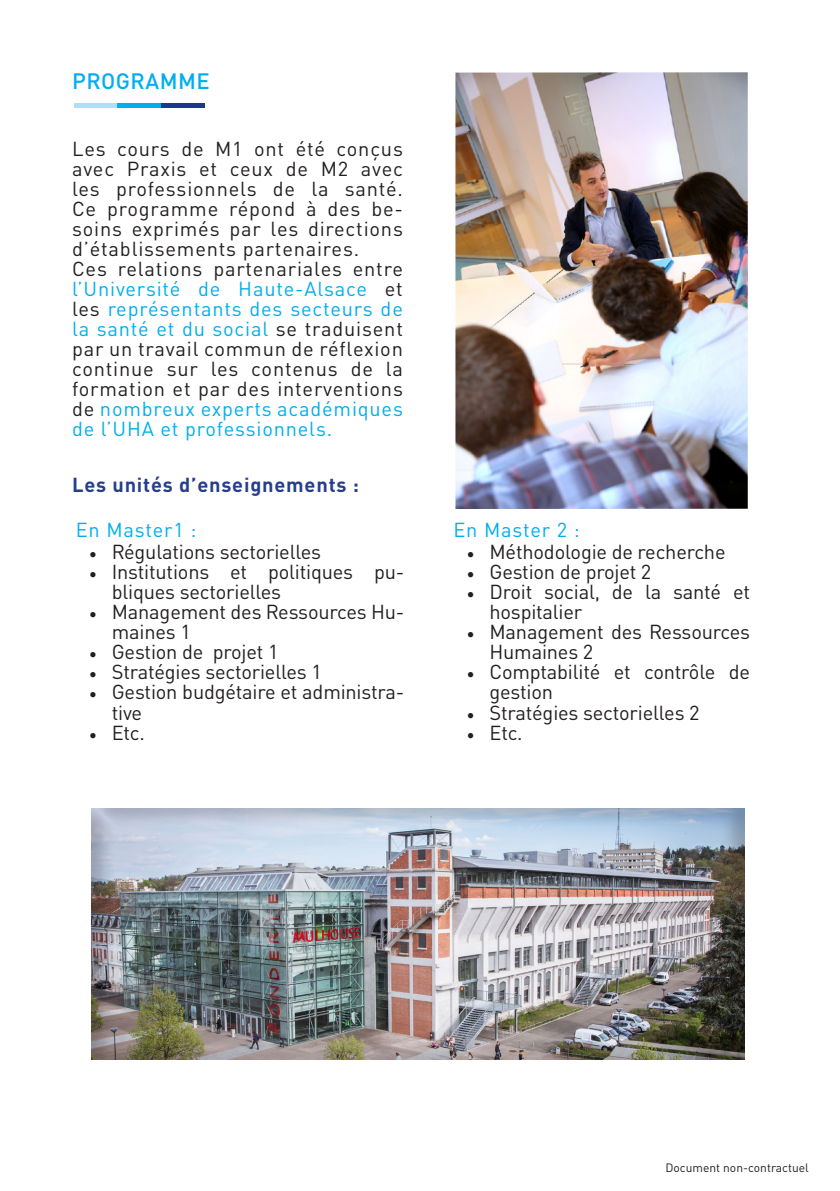
<style>
.page{position:relative;width:840px;height:1191px;background:#fff}
.page>*{position:absolute;margin:0;border:0;box-sizing:border-box;transform-origin:0 0}
.t1{font:500 22px "DIN Pro";letter-spacing:.02em;color:#00aeef}
.t2{font:20px/20px "DIN Pro";letter-spacing:-.01em;color:#231f20}
.t3{font:700 20px "DIN Pro";letter-spacing:.04em;color:#253f8e}
.t4{font:20px "DIN Pro";letter-spacing:.04em;color:#00aeef}
.t5{font:12px "DIN Pro";color:#231f20}
.s1{color:#00aeef}
.s2{font-family:"Minion Pro"}
</style>
<div class="page">
<hr style="left:74px;top:103px;width:44px;height:4px;background:#aae0f9">
<hr style="left:161px;top:103px;width:43px;height:4px;background:#1b388c">
<hr style="left:118px;top:103px;width:43px;height:4px;background:#00aeef">
<div style="left:89px;top:805px;width:659px;height:254px;background:#231f20;opacity:.24"></div>
<img style="left:455px;top:72px;width:292px;height:437px">
<p class="t1" style="left:72px;top:63px;width:139px">PROGRAMME</p>
<p class="t2" style="left:72px;top:137px;width:332px;text-align:justify">Les cours de M1 ont été conçus avec Praxis et ceux de M2 avec les professionnels de la santé.<br>Ce programme répond à des be&shy;soins exprimés par les directions d’établissements partenaires.</p>
<p class="t2" style="left:72px;top:257px;width:332px;text-align:justify">Ces relations partenariales entre <span class="s1">l’Université de Haute-Alsace</span> et les <span class="s1">représentants des secteurs de la santé et du social</span> se traduisent par un travail commun de réflexion continue sur les contenus de la formation et par des interventions de <span class="s1">nombreux experts académiques de l’UHA et professionnels.</span></p>
<p class="t3" style="left:72px;top:468px;width:288px">Les unités d’enseignements :</p>
<p class="t4" style="left:76px;top:514px;width:122px">En Master1 :</p>
<p class="t2" style="left:89px;top:540px;width:233px"><span class="s2">•</span> Régulations sectorielles</p>
<p class="t2" style="left:112px;top:560px;width:294px;text-indent:-23px"><span class="s2">•</span> Institutions et politiques pu&shy;bliques sectorielles</p>
<p class="t2" style="left:112px;top:600px;width:294px;text-indent:-23px"><span class="s2">•</span> Management des Ressources Hu&shy;maines 1</p>
<p class="t2" style="left:89px;top:640px;width:191px"><span class="s2">•</span> Gestion de projet 1</p>
<p class="t2" style="left:89px;top:660px;width:234px"><span class="s2">•</span> Stratégies sectorielles 1</p>
<p class="t2" style="left:112px;top:680px;width:294px;text-indent:-23px"><span class="s2">•</span> Gestion budgétaire et administra&shy;tive</p>
<p class="t2" style="left:89px;top:720px;width:57px"><span class="s2">•</span> Etc.</p>
<p class="t4" style="left:453px;top:514px;width:128px">En Master 2 :</p>
<p class="t2" style="left:466px;top:540px;width:260px"><span class="s2">•</span> Méthodologie de recherche</p>
<p class="t2" style="left:466px;top:560px;width:186px"><span class="s2">•</span> Gestion de projet 2</p>
<p class="t2" style="left:489px;top:580px;width:262px;text-indent:-23px"><span class="s2">•</span> Droit social, de la santé et hospitalier</p>
<p class="t2" style="left:489px;top:620px;width:262px;text-indent:-23px"><span class="s2">•</span> Management des Ressources<br>Humaines 2</p>
<p class="t2" style="left:489px;top:660px;width:262px;text-indent:-23px"><span class="s2">•</span> Comptabilité et contrôle de gestion</p>
<p class="t2" style="left:466px;top:700px;width:234px"><span class="s2">•</span> Stratégies sectorielles 2</p>
<p class="t2" style="left:466px;top:720px;width:57px"><span class="s2">•</span> Etc.</p>
<p class="t5" style="left:665px;top:1158px;width:145px">Document non-contractuel</p>
</div>
